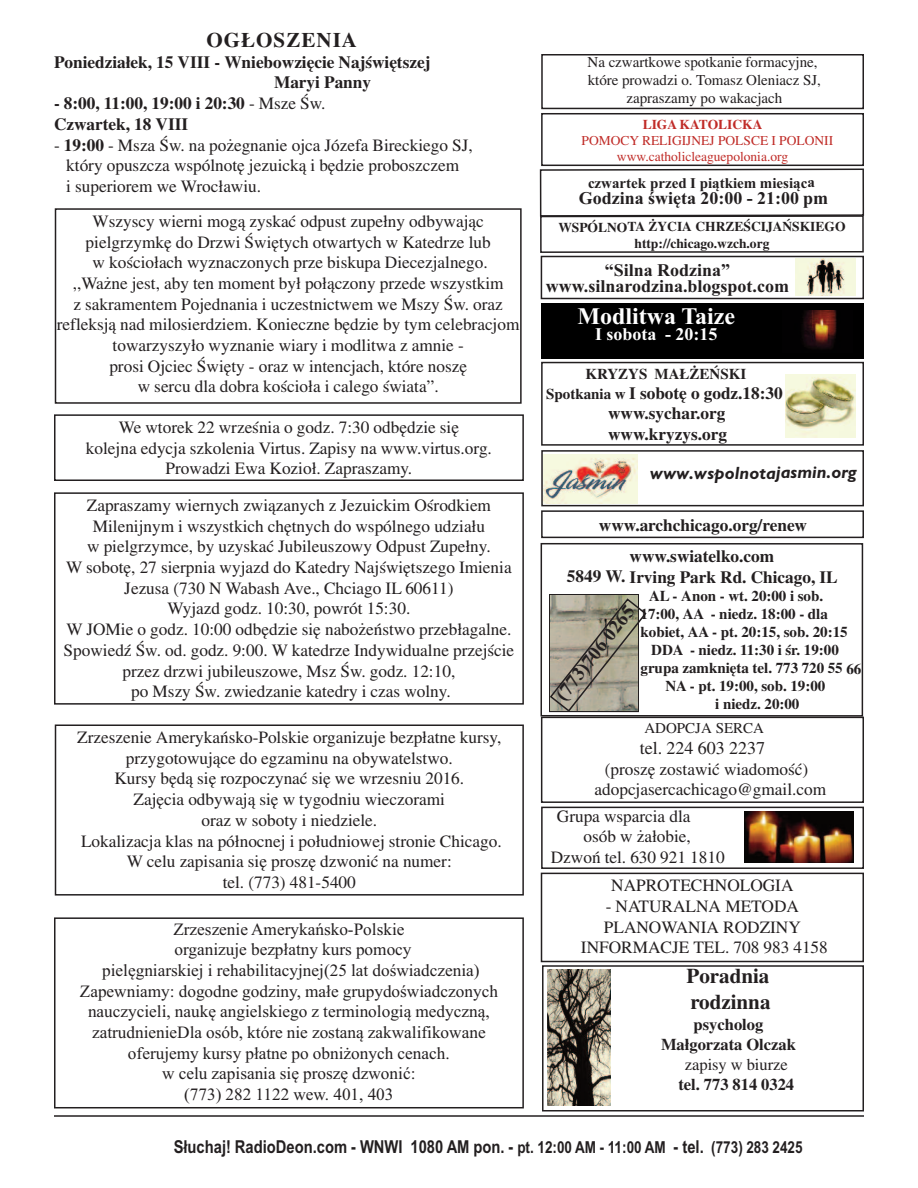
<style>
.page{position:relative;width:918px;height:1188px;background:#fff}
.page>*{position:absolute;margin:0;border:0;box-sizing:border-box;transform-origin:0 0}
.t1{font:700 23.7px "Times New Roman";color:#fff}
.t2{font:700 21px/25.2px "Toronto";color:#231f20}
.t3{font:700 20.85px "Toronto";letter-spacing:.05em;color:#231f20}
.t4{font:700 19.35px "Times New Roman";color:#231f20}
.t5{font:18px "Toronto";color:#231f20}
.t6{font:700 17.85px "Arial Narrow";color:#231f20}
.t7{font:700 17.85px/16.5px "Times New Roman";color:#231f20;text-align:center}
.t8{font:italic 700 17.85px "Gill Sans";letter-spacing:-.01em;color:#231f20}
.t9{font:700 17.85px "Times New Roman";color:#fff}
.t10{font:17.25px/20.7px "Toronto";color:#231f20;text-align:center}
.t11{font:17.25px/20.7px "Times New Roman";color:#231f20;text-align:center}
.t12{font:700 17.25px/20.7px "Toronto";color:#231f20;text-align:center}
.t13{font:700 16.5px/19.8px "Toronto";color:#231f20;text-align:center}
.t14{font:16.5px "Toronto";color:#231f20}
.t15{font:700 15px "Toronto";color:#231f20}
.t16{font:15px/18px "Toronto";color:#231f20;text-align:center}
.t17{font:700 14.85px "Times New Roman";color:#231f20}
.t18{font:13.5px/16.2px "Toronto";color:#c02c28}
.t19{font:700 13.5px/16.4px "Toronto";color:#231f20;text-align:center}
.t20{font:700 13.5px "Toronto";color:#c02c28}
.s1{font-weight:400}
.s2{font-weight:700}
.s3{font-size:15px}
.s4{font-size:16.5px}
</style>
<div class="page">
<hr style="left:54px;top:1115px;width:810px;height:2px;background:#231f20">
<div style="left:541px;top:113px;width:323px;height:53px;border:2px solid #231f20"></div>
<div style="left:541px;top:303px;width:323px;height:56px;background:#000"></div>
<img style="left:548px;top:969px;width:63px;height:137px">
<div style="left:541px;top:510px;width:323px;height:28px;border:2px solid #231f20"></div>
<svg style="left:539px;top:168px;width:326px;height:85px"></svg>
<div style="left:541px;top:362px;width:323px;height:84px;border:2px solid #231f20"></div>
<img style="left:785px;top:375px;width:70px;height:62px">
<div style="left:541px;top:256px;width:323px;height:43px;border:2px solid #231f20"></div>
<div style="left:794px;top:259px;width:63px;height:37px;background:#f5f8de"></div>
<img style="left:807px;top:259px;width:38px;height:37px">
<img style="left:802px;top:310px;width:35px;height:39px">
<img style="left:544px;top:455px;width:94px;height:48px">
<div style="left:541px;top:450px;width:323px;height:56px;border:2px solid #231f20"></div>
<div style="left:541px;top:543px;width:322px;height:174px;border:2px solid #231f20"></div>
<svg style="left:549px;top:597px;width:98px;height:116px;background:#a6a292"></svg>
<div style="left:541px;top:807px;width:323px;height:62px;border:2px solid #231f20"></div>
<img style="left:745px;top:811px;width:108px;height:52px">
<div style="left:542px;top:965px;width:322px;height:147px;border:2px solid #231f20"></div>
<div style="left:541px;top:717px;width:323px;height:86px;border:2px solid #231f20"></div>
<div style="left:541px;top:54px;width:323px;height:55px;border:2px solid #231f20"></div>
<div style="left:541px;top:873px;width:323px;height:89px;border:2px solid #231f20"></div>
<div style="left:54px;top:917px;width:470px;height:191px;border:2px solid #231f20"></div>
<div style="left:55px;top:724px;width:469px;height:172px;border:2px solid #231f20"></div>
<div style="left:54px;top:492px;width:470px;height:213px;border:2px solid #231f20"></div>
<div style="left:54px;top:414px;width:470px;height:67px;border:2px solid #231f20"></div>
<div style="left:55px;top:208px;width:467px;height:196px;border:2px solid #231f20"></div>
<p class="t3" style="left:206px;top:28px;width:152px">OG£OSZENIA</p>
<p class="t12" style="left:274px;top:51px;width:158px;text-align:left;text-indent:-220px">Poniedziałek, 15 VIII - Wniebowzięcie Najświętszej<br>Maryi Panny</p>
<p class="t12" style="left:54px;top:93px;width:273px;text-align:left">- 8:00, 11:00, 19:00 i 20:30 <span class="s1">- Msze Św.<br></span>Czwartek, 18 VIII</p>
<p class="t10" style="left:66px;top:135px;width:408px;text-align:left;text-indent:-12px">- <span class="s2">19:00</span> - Msza Św. na pożegnanie ojca Józefa Bireckiego SJ, który opuszcza wspólnotę jezuicką i będzie proboszczem<br>i superiorem we Wrocławiu.</p>
<p class="t10" style="left:57px;top:211px;width:464px">Wszyscy wierni mogą zyskać odpust zupełny odbywając pielgrzymkę do Drzwi Świętych otwartych w Katedrze lub<br>w kościołach wyznaczonych prze biskupa Diecezjalnego.<br>,,Ważne jest, aby ten moment był połączony przede wszystkim<br>z sakramentem Pojednania i uczestnictwem we Mszy Św. oraz refleksją nad milosierdziem. Konieczne będzie by tym celebracjom towarzyszyło wyznanie wiary i modlitwa z amnie -<br>prosi Ojciec Święty - oraz w intencjach, które noszę<br>w sercu dla dobra kościoła i calego świata”.</p>
<p class="t10" style="left:86px;top:417px;width:408px">We wtorek 22 września o godz. 7:30 odbędzie się<br>kolejna edycja szkolenia Virtus. Zapisy na www.virtus.org.<br>Prowadzi Ewa Kozioł. Zapraszamy.</p>
<p class="t10" style="left:64px;top:495px;width:452px">Zapraszamy wiernych związanych z Jezuickim Ośrodkiem Milenijnym i wszystkich chętnych do wspólnego udziału<br>w pielgrzymce, by uzyskać Jubileuszowy Odpust Zupełny.<br>W sobotę, 27 sierpnia wyjazd do Katedry Najświętszego Imienia Jezusa (730 N Wabash Ave., Chciago IL 60611)<br>Wyjazd godz. 10:30, powrót 15:30.<br>W JOMie o godz. 10:00 odbędzie się nabożeństwo przebłagalne.<br>Spowiedź Św. od. godz. 9:00. W katedrze Indywidualne przejście przez drzwi jubileuszowe, Msz Św. godz. 12:10,<br>po Mszy Św. zwiedzanie katedry i czas wolny.</p>
<p class="t10" style="left:77px;top:727px;width:426px">Zrzeszenie Amerykańsko-Polskie organizuje bezpłatne kursy, przygotowujące do egzaminu na obywatelstwo.<br>Kursy będą się rozpoczynać się we wrzesniu 2016.<br>Zajęcia odbywają się w tygodniu wieczorami<br>oraz w soboty i niedziele.<br>Lokalizacja klas na północnej i południowej stronie Chicago.<br>W celu zapisania się proszę dzwonić na numer:<br>tel. (773) 481-5400</p>
<p class="t11" style="left:80px;top:918px;width:420px">Zrzeszenie Amerykańsko-Polskie<br>organizuje bezpłatny kurs pomocy<br>pielęgniarskiej i rehabilitacyjnej(25 lat doświadczenia)<br>Zapewniamy: dogodne godziny, małe grupydoświadczonych nauczycieli, naukę angielskiego z terminologią medyczną, zatrudnienieDla osób, które nie zostaną zakwalifikowane oferujemy kursy płatne po obniżonych cenach.<br>w celu zapisania się proszę dzwonić:<br>(773) 282 1122 wew. 401, 403</p>
<p class="t16" style="left:588px;top:53px;width:235px">Na czwartkowe spotkanie formacyjne, które prowadzi o. Tomasz Oleniacz SJ, zapraszamy po wakacjach</p>
<p class="t20" style="left:643px;top:116px;width:121px">LIGA KATOLICKA</p>
<p class="t18" style="left:617px;top:132px;width:218px;text-indent:-35px">POMOCY RELIGIJNEJ POLSCE I POLONII www.catholicleaguepolonia.org</p>
<p class="t17" style="left:588px;top:174px;width:228px">czwartek przed I piątkiem miesiąca</p>
<p class="t7" style="left:579px;top:190px;width:251px">Godzina święta 20:00 - 21:00 pm</p>
<p class="t19" style="left:558px;top:219px;width:289px">WSPÓLNOTA ŻYCIA CHRZEŚCIJAŃSKIEGO http://chicago.wzch.org</p>
<p class="t7" style="left:546px;top:261px;width:245px">“Silna Rodzina” www.silnarodzina.blogspot.com</p>
<h1 class="t1" style="left:577px;top:302px;width:159px">Modlitwa Taize</h1>
<p class="t9" style="left:595px;top:324px;width:124px">I sobota - 20:15</p>
<p class="t15" style="left:585px;top:365px;width:162px">KRYZYS MAŁŻEŃSKI</p>
<p class="t12" style="left:546px;top:382px;width:238px"><span class="s3">Spotkania w</span> I sobotę o godz.18:30 www.sychar.org www.kryzys.org</p>
<p class="t8" style="left:650px;top:462px;width:208px">www.wspolnotajasmin.org</p>
<p class="t12" style="left:599px;top:514px;width:210px">www.archchicago.org/renew</p>
<p class="t12" style="left:567px;top:545px;width:272px">www.swiatelko.com<br>5849 W. Irving Park Rd. Chicago, IL</p>
<p class="t15" style="left:649px;top:588px;width:176px">AL - Anon - wt. 20:00 i sob.</p>
<p class="t15" style="left:641px;top:606px;width:189px">17:00, AA - niedz. 18:00 - dla</p>
<p class="t15" style="left:641px;top:624px;width:209px">kobiet, AA - pt. 20:15, sob. 20:15</p>
<p class="t15" style="left:651px;top:642px;width:189px">DDA - niedz. 11:30 i śr. 19:00</p>
<p class="t15" style="left:641px;top:660px;width:222px">grupa zamknięta tel. 773 720 55 66</p>
<p class="t15" style="left:665px;top:678px;width:161px">NA - pt. 19:00, sob. 19:00</p>
<p class="t15" style="left:715px;top:696px;width:86px">i niedz. 20:00</p>
<p class="t4" style="left:550px;top:691px;width:117px;rotate:-52deg">(773)706 0265</p>
<p class="t16" style="left:644px;top:719px;width:121px">ADOPCJA SERCA</p>
<p class="t5" style="left:640px;top:738px;width:127px">tel. 224 603 2237</p>
<p class="t10" style="left:594px;top:759px;width:233px">(proszę zostawić wiadomość) adopcjasercachicago@gmail.com</p>
<p class="t10" style="left:557px;top:805px;width:135px">Grupa wsparcia dla</p>
<p class="t10" style="left:584px;top:826px;width:109px">osób w żałobie,</p>
<p class="t10" style="left:551px;top:847px;width:175px">Dzwoń tel. 630 921 1810</p>
<p class="t10" style="left:611px;top:875px;width:184px">NAPROTECHNOLOGIA</p>
<p class="t10" style="left:581px;top:896px;width:248px">- NATURALNA METODA<br>PLANOWANIA RODZINY<br>INFORMACJE TEL. 708 983 4158</p>
<p class="t2" style="left:687px;top:964px;width:85px">Poradnia rodzinna</p>
<p class="t13" style="left:661px;top:1015px;width:136px">psycholog<br>Małgorzata Olczak</p>
<p class="t14" style="left:685px;top:1055px;width:105px">zapisy w biurze</p>
<p class="t13" style="left:678px;top:1074px;width:117px">tel. 773 814 0324</p>
<p class="t6" style="left:174px;top:1137px;width:630px">Słuchaj! RadioDeon.com - WNWI 1080 AM pon. - <span class="s4">pt. 12:00 AM - 11:00 AM</span> - tel. <span class="s4">(773) 283 2425</span></p>
</div>
